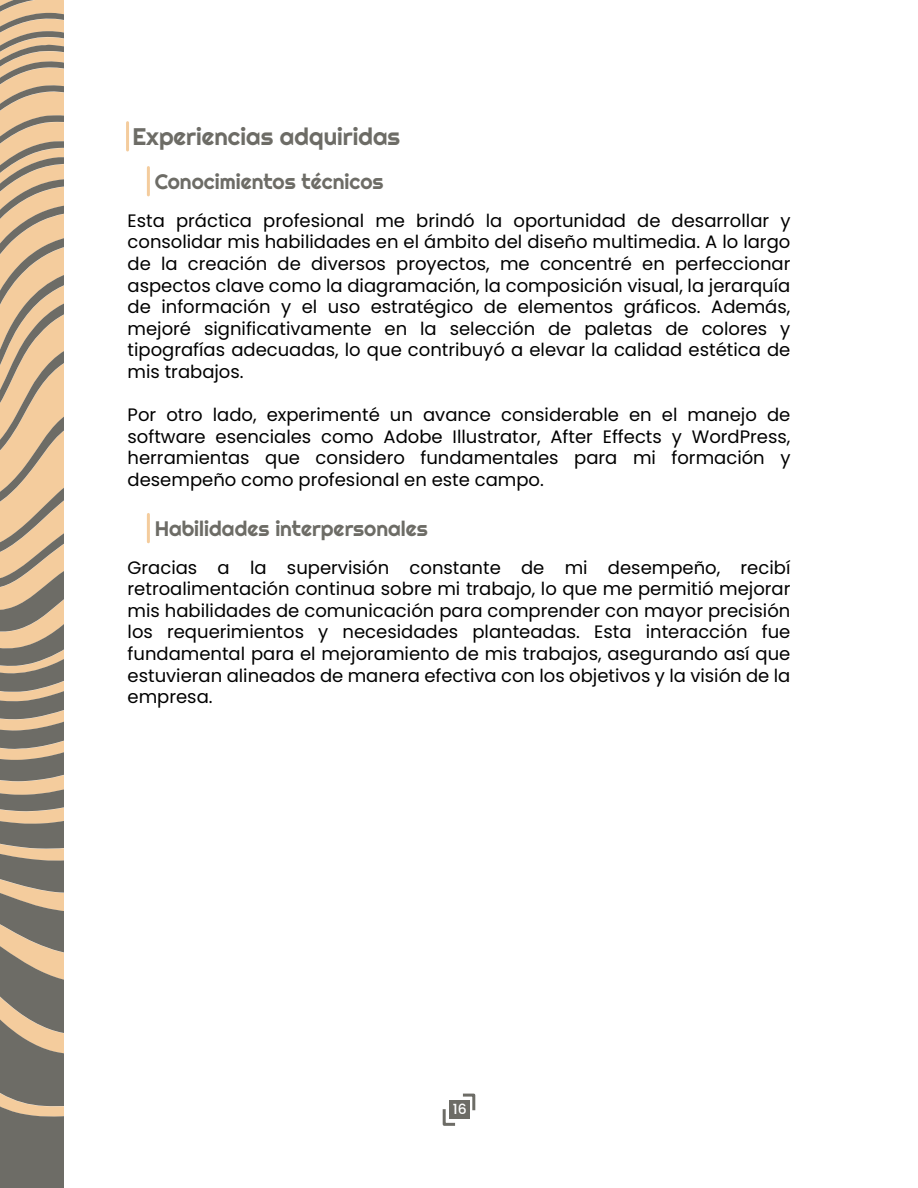
<style>
.page{position:relative;width:918px;height:1188px;background:#fff}
.page>*{position:absolute;margin:0;border:0;box-sizing:border-box;transform-origin:0 0}
.t1{font:24px "Righteous";color:#6d6c66}
.t2{font:21px "Righteous";color:#6d6c66}
.t3{font:18px/21.6px "Poppins";color:#000;text-align:justify}
.t4{font:500 13.95px "Poppins";color:#fff}
</style>
<div class="page">
<svg style="left:0;top:0;width:64px;height:1188px;background:#b29d83"></svg>
<hr style="left:126px;top:123px;width:3px;height:27px;background:#f4cc9d">
<hr style="left:147px;top:168px;width:3px;height:27px;background:#f4cc9d">
<hr style="left:147px;top:514px;width:3px;height:28px;background:#f4cc9d">
<svg style="left:442px;top:1093px;width:34px;height:33px"></svg>
<h1 class="t1" style="left:132px;top:121px;width:269px">Experiencias adquiridas</h1>
<p class="t2" style="left:155px;top:168px;width:230px">Conocimientos técnicos</p>
<p class="t3" style="left:128px;top:210px;width:664px">Esta práctica profesional me brindó la oportunidad de desarrollar y consolidar mis habilidades en el ámbito del diseño multimedia. A lo largo de la creación de diversos proyectos, me concentré en perfeccionar aspectos clave como la diagramación, la composición visual, la jerarquía de información y el uso estratégico de elementos gráficos. Además, mejoré significativamente en la selección de paletas de colores y tipografías adecuadas, lo que contribuyó a elevar la calidad estética de mis trabajos.</p>
<p class="t3" style="left:128px;top:404px;width:664px">Por otro lado, experimenté un avance considerable en el manejo de software esenciales como Adobe Illustrator, After Effects y WordPress, herramientas que considero fundamentales para mi formación y desempeño como profesional en este campo.</p>
<p class="t2" style="left:155px;top:515px;width:275px">Habilidades interpersonales</p>
<p class="t3" style="left:128px;top:557px;width:664px">Gracias a la supervisión constante de mi desempeño, recibí retroalimentación continua sobre mi trabajo, lo que me permitió mejorar mis habilidades de comunicación para comprender con mayor precisión los requerimientos y necesidades planteadas. Esta interacción fue fundamental para el mejoramiento de mis trabajos, asegurando así que estuvieran alineados de manera efectiva con los objetivos y la visión de la empresa.</p>
<p class="t4" style="left:453px;top:1101px;width:15px">16</p>
</div>
